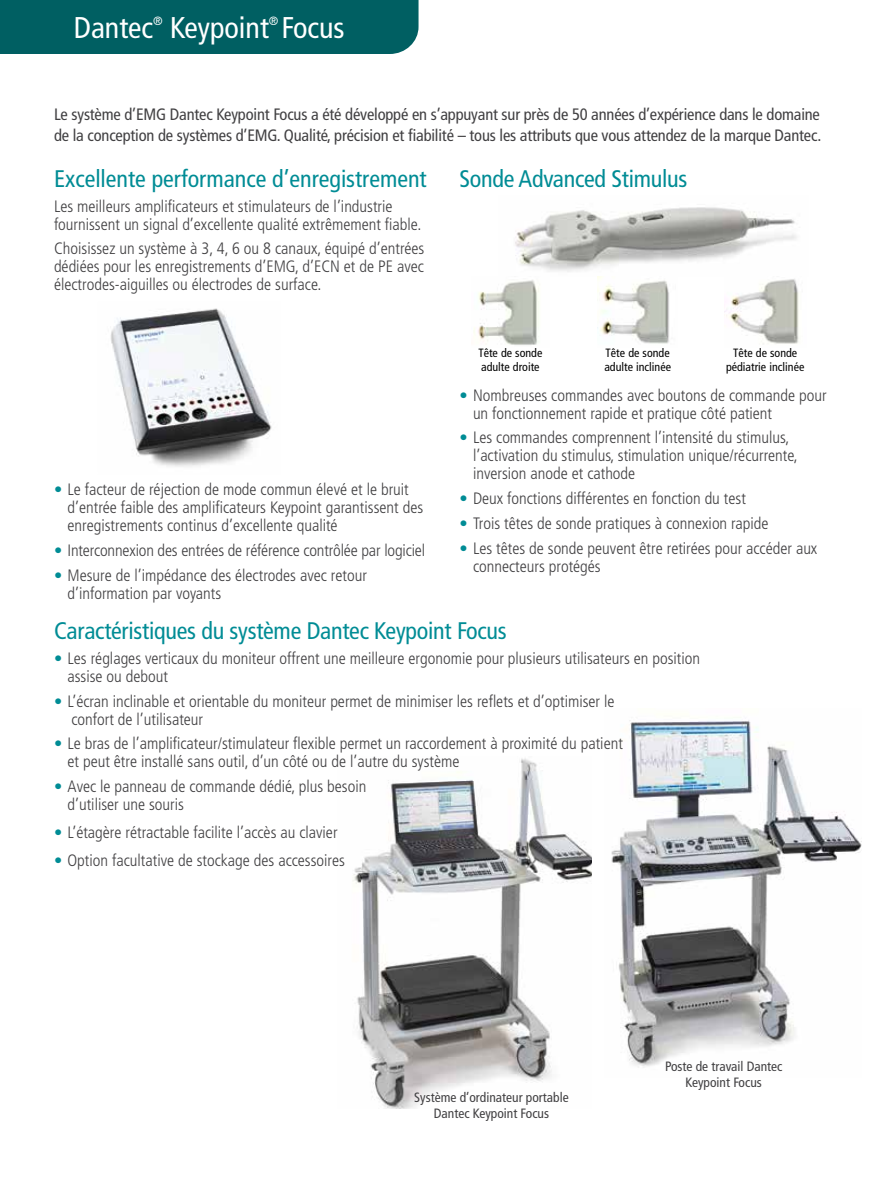
<style>
.page{position:relative;width:893px;height:1188px;background:#fff}
.page>*{position:absolute;margin:0;border:0;box-sizing:border-box;transform-origin:0 0}
.t1{font:condensed 30px "Frutiger LT Std";color:#fff}
.t2{font:condensed 24px "Frutiger LT Std";letter-spacing:-.01em;color:#008c95}
.t3{font:300 condensed 16.5px/18px "Frutiger LT Std";color:#414042}
.t4{font:condensed 16.5px/21px "Frutiger LT Std";letter-spacing:-.01em;color:#414042}
.t5{font:condensed 13.5px/16.2px "Frutiger LT Std";color:#414042;text-align:center}
.t6{font:condensed 12px/14.4px "Frutiger LT Std";color:#000}
.t7{font:condensed 12px "Frutiger LT Std";color:#fff}
.s1{font-weight:400;color:#008c95}
</style>
<div class="page">
<div style="left:0;top:0;width:418px;height:54px;background:#005f62"></div>
<img style="left:515px;top:207px;width:282px;height:70px">
<img style="left:111px;top:308px;width:161px;height:159px">
<img style="left:473px;top:280px;width:66px;height:65px">
<img style="left:598px;top:277px;width:71px;height:67px">
<img style="left:724px;top:279px;width:75px;height:65px">
<img style="left:611px;top:720px;width:251px;height:348px">
<img style="left:352px;top:758px;width:239px;height:350px">
<h1 class="t1" style="left:74px;top:10px;width:81px">Dantec</h1>
<p class="t7" style="left:153px;top:14px;width:11px">®</p>
<h1 class="t1" style="left:170px;top:10px;width:176px">Keypoint Focus</h1>
<p class="t7" style="left:269px;top:14px;width:11px">®</p>
<p class="t4" style="left:54px;top:104px;width:769px">Le système d’EMG Dantec Keypoint Focus a été développé en s’appuyant sur près de 50 années d’expérience dans le domaine de la conception de systèmes d’EMG. Qualité, précision et fiabilité – tous les attributs que vous attendez de la marque Dantec.</p>
<h2 class="t2" style="left:54px;top:164px;width:374px">Excellente performance d’enregistrement</h2>
<p class="t3" style="left:54px;top:197px;width:369px">Les meilleurs amplificateurs et stimulateurs de l’industrie fournissent un signal d’excellente qualité extrêmement fiable.</p>
<p class="t3" style="left:54px;top:240px;width:372px;text-align:justify">Choisissez un système à 3, 4, 6 ou 8 canaux, équipé d’entrées dédiées pour les enregistrements d’EMG, d’ECN et de PE avec électrodes-aiguilles ou électrodes de surface.</p>
<p class="t3" style="left:67px;top:481px;width:357px;text-indent:-13px"><span class="s1">•</span> Le facteur de réjection de mode commun élevé et le bruit d’entrée faible des amplificateurs Keypoint garantissent des enregistrements continus d’excellente qualité</p>
<p class="t3" style="left:54px;top:541px;width:373px"><span class="s1">•</span> Interconnexion des entrées de référence contrôlée par logiciel</p>
<p class="t3" style="left:67px;top:566px;width:301px;text-indent:-13px"><span class="s1">•</span> Mesure de l’impédance des électrodes avec retour d’information par voyants</p>
<h2 class="t2" style="left:459px;top:164px;width:229px">Sonde Advanced Stimulus</h2>
<p class="t6" style="left:478px;top:345px;width:66px">Tête de sonde adulte droite</p>
<p class="t6" style="left:604px;top:345px;width:68px">Tête de sonde adulte inclinée</p>
<p class="t6" style="left:726px;top:345px;width:80px;text-align:center">Tête de sonde pédiatrie inclinée</p>
<p class="t3" style="left:473px;top:386px;width:355px;text-indent:-13px"><span class="s1">•</span> Nombreuses commandes avec boutons de commande pour un fonctionnement rapide et pratique côté patient</p>
<p class="t3" style="left:473px;top:429px;width:326px;text-indent:-13px"><span class="s1">•</span> Les commandes comprennent l’intensité du stimulus, l’activation du stimulus, stimulation unique/récurrente, inversion anode et cathode</p>
<p class="t3" style="left:459px;top:490px;width:288px"><span class="s1">•</span> Deux fonctions différentes en fonction du test</p>
<p class="t3" style="left:459px;top:514px;width:311px"><span class="s1">•</span> Trois têtes de sonde pratiques à connexion rapide</p>
<p class="t3" style="left:473px;top:539px;width:346px;text-indent:-13px"><span class="s1">•</span> Les têtes de sonde peuvent être retirées pour accéder aux connecteurs protégés</p>
<h2 class="t2" style="left:54px;top:617px;width:454px">Caractéristiques du système Dantec Keypoint Focus</h2>
<p class="t3" style="left:67px;top:649px;width:634px;text-indent:-13px"><span class="s1">•</span> Les réglages verticaux du moniteur offrent une meilleure ergonomie pour plusieurs utilisateurs en position assise ou debout</p>
<p class="t3" style="left:71px;top:692px;width:545px;text-indent:-17px"><span class="s1">•</span> L’écran inclinable et orientable du moniteur permet de minimiser les reflets et d’optimiser le confort de l’utilisateur</p>
<p class="t3" style="left:67px;top:735px;width:557px;text-indent:-13px"><span class="s1">•</span> Le bras de l’amplificateur/stimulateur flexible permet un raccordement à proximité du patient et peut être installé sans outil, d’un côté ou de l’autre du système</p>
<p class="t3" style="left:67px;top:778px;width:300px;text-indent:-13px"><span class="s1">•</span> Avec le panneau de commande dédié, plus besoin d’utiliser une souris</p>
<p class="t3" style="left:54px;top:823px;width:285px"><span class="s1">•</span> L’étagère rétractable facilite l’accès au clavier</p>
<p class="t3" style="left:54px;top:851px;width:292px"><span class="s1">•</span> Option facultative de stockage des accessoires</p>
<p class="t5" style="left:414px;top:1089px;width:156px">Système d’ordinateur portable<br>Dantec Keypoint Focus</p>
<p class="t5" style="left:665px;top:1059px;width:119px">Poste de travail Dantec<br>Keypoint Focus</p>
</div>
